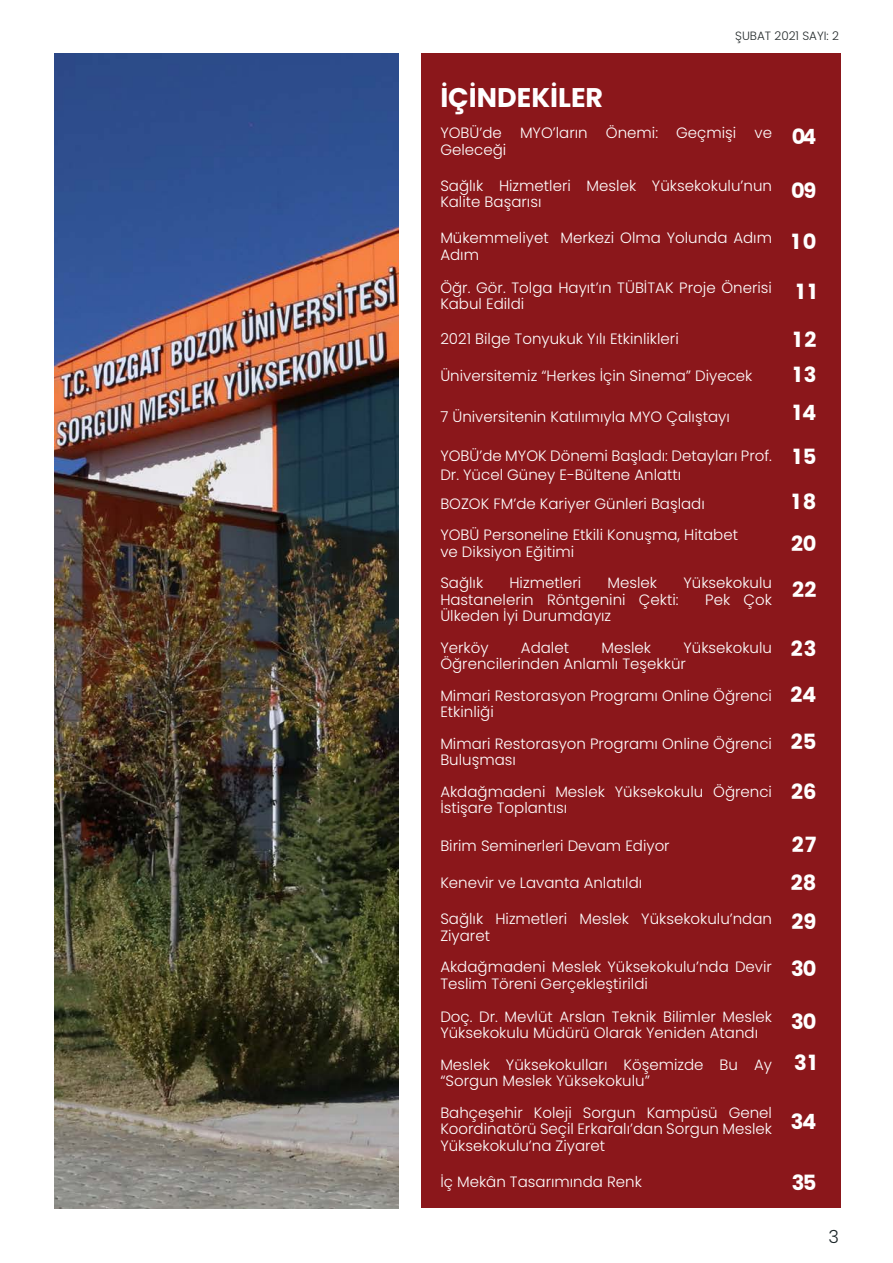
<style>
.page{position:relative;width:893px;height:1263px;background:#fff}
.page>*{position:absolute;margin:0;border:0;box-sizing:border-box;transform-origin:0 0}
.t1{font:700 27px "Poppins";color:#fff}
.t2{font:700 21px "Poppins";color:#fff}
.t3{font:300 18px "Poppins";color:#1b2528}
.t4{font:300 15px/16.5px "Poppins";color:#fff}
.t5{font:300 12px "Poppins";color:#262c2d}
</style>
<div class="page">
<div style="left:421px;top:53px;width:420px;height:1154px;background:#8b171b"></div>
<img style="left:54px;top:53px;width:344px;height:1155px">
<p class="t1" style="left:440px;top:82px;width:164px">İÇİNDEKİLER</p>
<p class="t5" style="left:735px;top:29px;width:105px">ŞUBAT 2021 SAYI: 2</p>
<p class="t4" style="left:440px;top:125px;width:333px">YOBÜ’de MYO’ların Önemi: Geçmişi ve<br>Geleceği</p>
<p class="t4" style="left:440px;top:177px;width:333px">Sağlık Hizmetleri Meslek Yüksekokulu’nun<br>Kalite Başarısı</p>
<p class="t4" style="left:440px;top:230px;width:333px">Mükemmeliyet Merkezi Olma Yolunda Adım<br>Adım</p>
<p class="t4" style="left:440px;top:279px;width:333px">Öğr. Gör. Tolga Hayıt’ın TÜBİTAK Proje Önerisi<br>Kabul Edildi</p>
<p class="t4" style="left:440px;top:330px;width:240px">2021 Bilge Tonyukuk Yılı Etkinlikleri</p>
<p class="t4" style="left:440px;top:368px;width:314px">Üniversitemiz “Herkes İçin Sinema” Diyecek</p>
<p class="t4" style="left:440px;top:408px;width:291px">7 Üniversitenin Katılımıyla MYO Çalıştayı</p>
<p class="t4" style="left:440px;top:446px;width:333px;line-height:19.5px">YOBÜ’de MYOK Dönemi Başladı: Detayları Prof.<br>Dr. Yücel Güney E-Bültene Anlattı</p>
<p class="t4" style="left:440px;top:495px;width:266px">BOZOK FM’de Kariyer Günleri Başladı</p>
<p class="t4" style="left:440px;top:527px;width:299px">YOBÜ Personeline Etkili Konuşma, Hitabet</p>
<p class="t4" style="left:440px;top:543px;width:136px">ve Diksiyon Eğitimi</p>
<p class="t4" style="left:440px;top:575px;width:44px">Sağlık</p>
<p class="t4" style="left:509px;top:575px;width:73px">Hizmetleri</p>
<p class="t4" style="left:608px;top:575px;width:51px">Meslek</p>
<p class="t4" style="left:683px;top:575px;width:90px">Yüksekokulu</p>
<p class="t4" style="left:440px;top:591px;width:240px">Hastanelerin Röntgenini Çekti:</p>
<p class="t4" style="left:705px;top:591px;width:68px">Pek Çok</p>
<p class="t4" style="left:440px;top:608px;width:172px">Ülkeden İyi Durumdayız</p>
<p class="t4" style="left:440px;top:639px;width:50px">Yerköy</p>
<p class="t4" style="left:521px;top:639px;width:50px">Adalet</p>
<p class="t4" style="left:601px;top:639px;width:51px">Meslek</p>
<p class="t4" style="left:440px;top:639px;width:333px;text-indent:243px">Yüksekokulu<br>Öğrencilerinden Anlamlı Teşekkür</p>
<p class="t4" style="left:440px;top:687px;width:333px">Mimari Restorasyon Programı Online Öğrenci<br>Etkinliği</p>
<p class="t4" style="left:440px;top:735px;width:333px">Mimari Restorasyon Programı Online Öğrenci<br>Buluşması</p>
<p class="t4" style="left:440px;top:783px;width:333px">Akdağmadeni Meslek Yüksekokulu Öğrenci<br>İstişare Toplantısı</p>
<p class="t4" style="left:440px;top:837px;width:231px">Birim Seminerleri Devam Ediyor</p>
<p class="t4" style="left:440px;top:875px;width:203px">Kenevir ve Lavanta Anlatıldı</p>
<p class="t4" style="left:440px;top:911px;width:333px">Sağlık Hizmetleri Meslek Yüksekokulu’ndan<br>Ziyaret</p>
<p class="t4" style="left:440px;top:959px;width:333px">Akdağmadeni Meslek Yüksekokulu’nda Devir<br>Teslim Töreni Gerçekleştirildi</p>
<p class="t4" style="left:440px;top:1008px;width:333px">Doç. Dr. Mevlüt Arslan Teknik Bilimler Meslek<br>Yüksekokulu Müdürü Olarak Yeniden Atandı</p>
<p class="t4" style="left:440px;top:1056px;width:333px">Meslek Yüksekokulları Köşemizde Bu Ay “Sorgun Meslek Yüksekokulu”</p>
<p class="t4" style="left:440px;top:1104px;width:333px;text-align:justify">Bahçeşehir Koleji Sorgun Kampüsü Genel Koordinatörü Seçil Erkaralı’dan Sorgun Meslek Yüksekokulu’na Ziyaret</p>
<p class="t4" style="left:440px;top:1173px;width:203px">İç Mekân Tasarımında Renk</p>
<p class="t2" style="left:792px;top:125px;width:26px">04</p>
<p class="t2" style="left:791px;top:179px;width:27px">09</p>
<p class="t2" style="left:792px;top:229px;width:26px">10</p>
<p class="t2" style="left:796px;top:280px;width:21px">11</p>
<p class="t2" style="left:794px;top:327px;width:24px">12</p>
<p class="t2" style="left:793px;top:362px;width:25px">13</p>
<p class="t2" style="left:793px;top:401px;width:25px">14</p>
<p class="t2" style="left:793px;top:445px;width:25px">15</p>
<p class="t2" style="left:792px;top:489px;width:26px">18</p>
<p class="t2" style="left:791px;top:532px;width:27px">20</p>
<p class="t2" style="left:792px;top:577px;width:26px">22</p>
<p class="t2" style="left:791px;top:636px;width:27px">23</p>
<p class="t2" style="left:791px;top:683px;width:27px">24</p>
<p class="t2" style="left:791px;top:730px;width:27px">25</p>
<p class="t2" style="left:791px;top:779px;width:27px">26</p>
<p class="t2" style="left:792px;top:832px;width:26px">27</p>
<p class="t2" style="left:791px;top:871px;width:27px">28</p>
<p class="t2" style="left:791px;top:909px;width:26px">29</p>
<p class="t2" style="left:791px;top:956px;width:27px">30</p>
<p class="t2" style="left:791px;top:1009px;width:27px">30</p>
<p class="t2" style="left:794px;top:1050px;width:24px">31</p>
<p class="t2" style="left:791px;top:1109px;width:27px">34</p>
<p class="t2" style="left:792px;top:1171px;width:26px">35</p>
<p class="t3" style="left:828px;top:1226px;width:12px">3</p>
</div>
